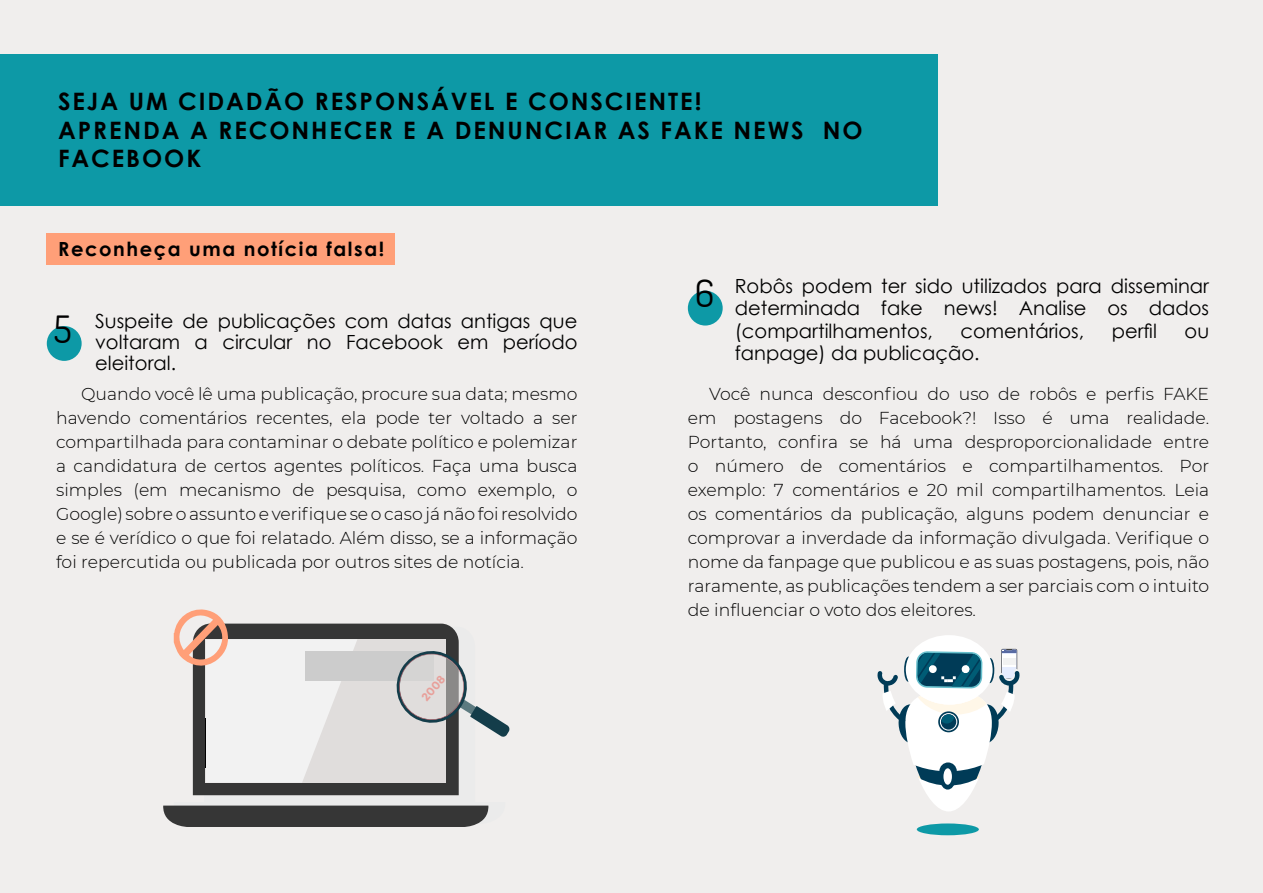
<style>
.page{position:relative;width:1263px;height:893px;background:#f0eeed}
.page>*{position:absolute;margin:0;border:0;box-sizing:border-box;transform-origin:0 0}
.t1{font:37.5px "Dosis";color:#000}
.t2{font:700 24px/28.8px "Century Gothic";letter-spacing:.08em;color:#000}
.t3{font:19.5px/21px "Century Gothic";color:#000;text-align:justify}
.t4{font:700 19.5px "Century Gothic";letter-spacing:.08em;color:#000}
.t5{font:300 17.25px/24px "Montserrat";color:#000;text-align:justify}
.t6{font:700 11.4px "Montserrat";color:#f06359}
</style>
<div class="page">
<div style="left:47px;top:326px;width:35px;height:35px;background:#0d99a6;border-radius:50%"></div>
<div style="left:688px;top:291px;width:35px;height:35px;background:#0d99a6;border-radius:50%"></div>
<svg style="left:173px;top:633px;width:316px;height:173px"></svg>
<div style="left:193px;top:624px;width:266px;height:171px;background:#363636"></div>
<div style="left:206px;top:639px;width:240px;height:144px;background:#e0dddc"></div>
<div style="left:163px;top:806px;width:326px;height:21px;background:#363636"></div>
<div style="left:305px;top:651px;width:128px;height:29px;background:#ccc"></div>
<svg style="left:174px;top:609px;width:183px;height:174px"></svg>
<svg style="left:392px;top:646px;width:118px;height:91px"></svg>
<svg style="left:400px;top:654px;width:63px;height:65px"></svg>
<svg style="left:877px;top:637px;width:143px;height:174px"></svg>
<div style="left:917px;top:823px;width:62px;height:12px;background:#0d99a6;border-radius:50%"></div>
<div style="left:46px;top:233px;width:348px;height:31px;background:#ff9f78"></div>
<div style="left:0;top:54px;width:937px;height:151px;background:#0d99a6"></div>
<h2 class="t2" style="left:58px;top:86px;width:806px">SEJA UM CIDADÃO RESPONSÁVEL E CONSCIENTE!<br>APRENDA A RECONHECER E A DENUNCIAR AS FAKE NEWS NO<br>FACEBOOK</h2>
<p class="t4" style="left:58px;top:234px;width:328px">Reconheça uma notícia falsa!</p>
<h1 class="t1" style="left:54px;top:304px;width:19px">5</h1>
<p class="t3" style="left:95px;top:310px;width:484px">Suspeite de publicações com datas antigas que voltaram a circular no Facebook em período eleitoral.</p>
<p class="t5" style="left:56px;top:382px;width:523px;text-indent:25px">Quando você lê uma publicação, procure sua data; mesmo havendo comentários recentes, ela pode ter voltado a ser compartilhada para contaminar o debate político e polemizar a candidatura de certos agentes políticos. Faça uma busca simples (em mecanismo de pesquisa, como exemplo, o Google) sobre o assunto e verifique se o caso já não foi resolvido e se é verídico o que foi relatado. Além disso, se a informação foi repercutida ou publicada por outros sites de notícia.</p>
<p class="t6" style="left:419px;top:695px;width:31px;rotate:-50deg">2008</p>
<h1 class="t1" style="left:695px;top:269px;width:21px">6</h1>
<p class="t3" style="left:735px;top:274px;width:476px;line-height:22.5px">Robôs podem ter sido utilizados para disseminar determinada fake news! Analise os dados (compartilhamentos,</p>
<p class="t3" style="left:960px;top:320px;width:125px">comentários,</p>
<p class="t3" style="left:1112px;top:320px;width:47px">perfil</p>
<p class="t3" style="left:1184px;top:320px;width:26px">ou</p>
<p class="t3" style="left:735px;top:343px;width:246px">fanpage) da publicação.</p>
<p class="t5" style="left:688px;top:382px;width:523px;text-indent:21px">Você nunca desconfiou do uso de robôs e perfis FAKE em postagens do Facebook?! Isso é uma realidade.<br>Portanto, confira se há uma desproporcionalidade entre o número de comentários e compartilhamentos. Por exemplo: 7 comentários e 20 mil compartilhamentos. Leia os comentários da publicação, alguns podem denunciar e comprovar a inverdade da informação divulgada. Verifique o nome da fanpage que publicou e as suas postagens, pois, não raramente, as publicações tendem a ser parciais com o intuito de influenciar o voto dos eleitores.</p>
</div>
